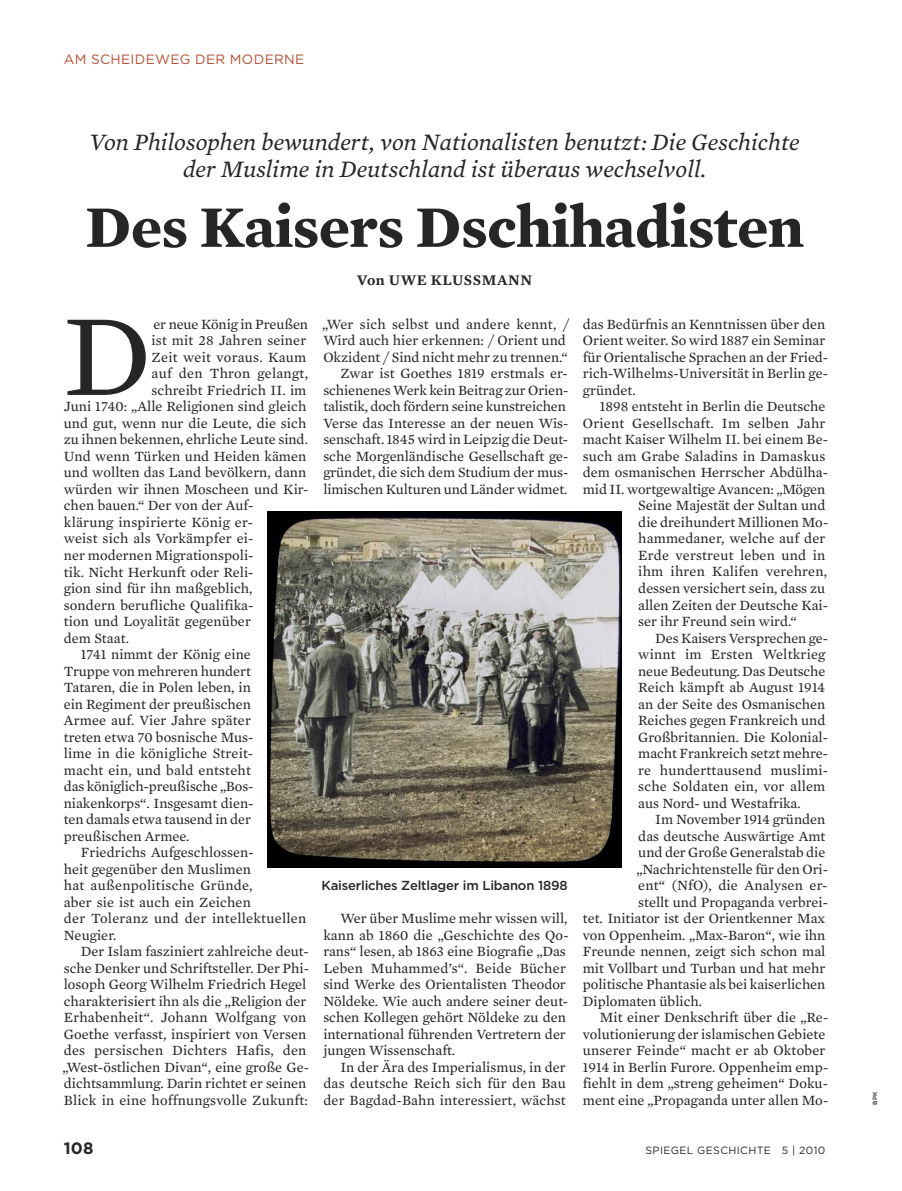
<style>
.page{position:relative;width:902px;height:1191px;background:#fff}
.page>*{position:absolute;margin:0;border:0;box-sizing:border-box;transform-origin:0 0}
.t1{font:117.9px "Mercury Text G2";color:#272627}
.t2{font:700 60px "Mercury Text G2";letter-spacing:-.01em;color:#272627}
.t3{font:italic 24px/27px "Mercury Text G2";color:#272627;text-align:center}
.t4{font:700 16.5px "Gotham";color:#272627}
.t5{font:600 15px "Mercury Text G2";letter-spacing:.035em;color:#272627}
.t6{font:14.4px/16.5px "Mercury Text G2";color:#272627}
.t7{font:14.4px "Mercury Text G2";letter-spacing:.02em;color:#272627}
.t8{font:13.5px "Gotham";letter-spacing:.025em;color:#ba4e30}
.t9{font:500 13.05px "Gotham";letter-spacing:-.01em;color:#272627}
.t10{font:10.5px "Gotham";letter-spacing:.035em;color:#272627}
.t11{font:500 6px "Gotham";color:#272627}
</style>
<div class="page">
<img style="left:267px;top:511px;width:354px;height:356px">
<p class="t8" style="left:64px;top:54px;width:242px">AM SCHEIDEWEG DER MODERNE</p>
<h3 class="t3" style="left:89px;top:131px;width:711px">Von Philosophen bewundert, von Nationalisten benutzt: Die Geschichte der Muslime in Deutschland ist überaus wechselvoll.</h3>
<h2 class="t2" style="left:85px;top:209px;width:719px">Des Kaisers Dschihadisten</h2>
<p class="t5" style="left:357px;top:271px;width:177px">Von UWE KLUSSMANN</p>
<h1 class="t1" style="left:64px;top:285px;width:89px">D</h1>
<p class="t6" style="left:153px;top:316px;width:156px">er neue König in Preußen</p>
<p class="t6" style="left:152px;top:332px;width:156px">ist mit 28 Jahren seiner</p>
<p class="t7" style="left:152px;top:348px;width:156px">Zeit weit voraus. Kaum</p>
<p class="t7" style="left:152px;top:365px;width:158px">auf den Thron gelangt,</p>
<p class="t6" style="left:152px;top:382px;width:156px">schreibt Friedrich II. im</p>
<p class="t6" style="left:64px;top:398px;width:244px">Juni 1740: „Alle Religionen sind gleich</p>
<p class="t6" style="left:64px;top:415px;width:244px">und gut, wenn nur die Leute, die sich</p>
<p class="t6" style="left:64px;top:431px;width:246px">zu ihnen bekennen, ehrliche Leute sind.</p>
<p class="t6" style="left:64px;top:448px;width:244px">Und wenn Türken und Heiden kämen</p>
<p class="t6" style="left:64px;top:464px;width:244px">und wollten das Land bevölkern, dann</p>
<p class="t6" style="left:64px;top:481px;width:246px">würden wir ihnen Moscheen und Kir-</p>
<p class="t6" style="left:64px;top:497px;width:191px">chen bauen.“ Der von der Auf-</p>
<p class="t7" style="left:64px;top:513px;width:191px">klärung inspirierte König er-</p>
<p class="t6" style="left:64px;top:530px;width:191px">weist sich als Vorkämpfer ei-</p>
<p class="t6" style="left:64px;top:547px;width:191px">ner modernen Migrationspoli-</p>
<p class="t6" style="left:64px;top:563px;width:191px">tik. Nicht Herkunft oder Reli-</p>
<p class="t6" style="left:64px;top:580px;width:190px">gion sind für ihn maßgeblich,</p>
<p class="t6" style="left:64px;top:596px;width:191px">sondern berufliche Qualifika-</p>
<p class="t6" style="left:64px;top:613px;width:188px">tion und Loyalität gegenüber</p>
<p class="t6" style="left:64px;top:629px;width:67px">dem Staat.</p>
<p class="t6" style="left:81px;top:646px;width:171px">1741 nimmt der König eine</p>
<p class="t6" style="left:64px;top:662px;width:188px">Truppe von mehreren hundert</p>
<p class="t6" style="left:64px;top:679px;width:188px">Tataren, die in Polen leben, in</p>
<p class="t6" style="left:64px;top:695px;width:188px">ein Regiment der preußischen</p>
<p class="t6" style="left:64px;top:712px;width:188px">Armee auf. Vier Jahre später</p>
<p class="t6" style="left:64px;top:728px;width:191px">treten etwa 70 bosnische Mus-</p>
<p class="t6" style="left:64px;top:745px;width:191px">lime in die königliche Streit-</p>
<p class="t6" style="left:64px;top:761px;width:188px">macht ein, und bald entsteht</p>
<p class="t6" style="left:64px;top:778px;width:191px">das königlich-preußische „Bos-</p>
<p class="t6" style="left:64px;top:794px;width:191px">niakenkorps“. Insgesamt dien-</p>
<p class="t6" style="left:64px;top:811px;width:188px">ten damals etwa tausend in der</p>
<p class="t6" style="left:64px;top:827px;width:127px">preußischen Armee.</p>
<p class="t6" style="left:81px;top:844px;width:174px">Friedrichs Aufgeschlossen-</p>
<p class="t6" style="left:64px;top:860px;width:188px">heit gegenüber den Muslimen</p>
<p class="t7" style="left:64px;top:876px;width:190px">hat außenpolitische Gründe,</p>
<p class="t6" style="left:64px;top:893px;width:188px">aber sie ist auch ein Zeichen</p>
<p class="t7" style="left:64px;top:909px;width:244px">der Toleranz und der intellektuellen</p>
<p class="t6" style="left:64px;top:926px;width:54px">Neugier.</p>
<p class="t6" style="left:81px;top:943px;width:229px">Der Islam fasziniert zahlreiche deut-</p>
<p class="t6" style="left:64px;top:959px;width:246px">sche Denker und Schriftsteller. Der Phi-</p>
<p class="t6" style="left:64px;top:976px;width:244px">losoph Georg Wilhelm Friedrich Hegel</p>
<p class="t6" style="left:64px;top:992px;width:244px">charakterisiert ihn als die „Religion der</p>
<p class="t6" style="left:64px;top:1009px;width:244px">Erhabenheit“. Johann Wolfgang von</p>
<p class="t6" style="left:64px;top:1025px;width:244px">Goethe verfasst, inspiriert von Versen</p>
<p class="t6" style="left:64px;top:1042px;width:244px">des persischen Dichters Hafis, den</p>
<p class="t6" style="left:62px;top:1058px;width:248px">„West-östlichen Divan“, eine große Ge-</p>
<p class="t6" style="left:64px;top:1075px;width:244px">dichtsammlung. Darin richtet er seinen</p>
<p class="t6" style="left:64px;top:1091px;width:246px">Blick in eine hoffnungsvolle Zukunft:</p>
<p class="t6" style="left:322px;top:316px;width:248px;text-align:right">„Wer sich selbst und andere kennt, / Wird auch hier erkennen: / Orient und Okzident / Sind nicht mehr zu trennen.“ Zwar ist Goethes 1819 erstmals er&shy;schienenes Werk kein Beitrag zur Orien&shy;talistik, doch fördern seine kunstreichen Verse das Interesse an der neuen Wis&shy;senschaft. 1845 wird in Leipzig die Deut&shy;sche Morgenländische Gesellschaft ge&shy;gründet, die sich dem Studium der mus&shy;limischen Kulturen und Länder widmet.</p>
<p class="t9" style="left:321px;top:881px;width:247px">Kaiserliches Zeltlager im Libanon 1898</p>
<p class="t6" style="left:323px;top:910px;width:247px;text-indent:17px">Wer über Muslime mehr wissen will, kann ab 1860 die „Geschichte des Qo&shy;rans“ lesen, ab 1863 eine Biografie „Das Leben Muhammed’s“. Beide Bücher sind Werke des Orientalisten Theodor Nöldeke. Wie auch andere seiner deut&shy;schen Kollegen gehört Nöldeke zu den international führenden Vertretern der jungen Wissenschaft.</p>
<p class="t6" style="left:323px;top:1058px;width:244px;text-align:justify;text-indent:17px">In der Ära des Imperialismus, in der das deutsche Reich sich für den Bau der Bagdad-Bahn interessiert, wächst</p>
<p class="t6" style="left:582px;top:316px;width:247px">das Bedürfnis an Kenntnissen über den Orient weiter. So wird 1887 ein Seminar für Orientalische Sprachen an der Fried&shy;rich-Wilhelms-Universität in Berlin ge&shy;gründet.</p>
<p class="t6" style="left:599px;top:398px;width:227px">1898 entsteht in Berlin die Deutsche</p>
<p class="t6" style="left:582px;top:415px;width:244px">Orient Gesellschaft. Im selben Jahr</p>
<p class="t6" style="left:582px;top:431px;width:247px">macht Kaiser Wilhelm II. bei einem Be-</p>
<p class="t6" style="left:582px;top:448px;width:244px">such am Grabe Saladins in Damaskus</p>
<p class="t6" style="left:582px;top:464px;width:246px">dem osmanischen Herrscher Abdülha-</p>
<p class="t6" style="left:582px;top:481px;width:244px">mid II. wortgewaltige Avancen: „Mögen</p>
<p class="t6" style="left:638px;top:497px;width:188px">Seine Majestät der Sultan und</p>
<p class="t6" style="left:638px;top:514px;width:191px">die dreihundert Millionen Mo-</p>
<p class="t6" style="left:638px;top:530px;width:188px">hammedaner, welche auf der</p>
<p class="t6" style="left:638px;top:547px;width:188px">Erde verstreut leben und in</p>
<p class="t6" style="left:638px;top:563px;width:190px">ihm ihren Kalifen verehren,</p>
<p class="t6" style="left:638px;top:580px;width:188px">dessen versichert sein, dass zu</p>
<p class="t6" style="left:638px;top:596px;width:191px">allen Zeiten der Deutsche Kai-</p>
<p class="t6" style="left:638px;top:613px;width:160px">ser ihr Freund sein wird.“</p>
<p class="t6" style="left:655px;top:629px;width:174px">Des Kaisers Versprechen ge-</p>
<p class="t6" style="left:638px;top:646px;width:188px">winnt im Ersten Weltkrieg</p>
<p class="t6" style="left:638px;top:662px;width:188px">neue Bedeutung. Das Deutsche</p>
<p class="t6" style="left:638px;top:679px;width:188px">Reich kämpft ab August 1914</p>
<p class="t6" style="left:638px;top:695px;width:188px">an der Seite des Osmanischen</p>
<p class="t6" style="left:638px;top:712px;width:188px">Reiches gegen Frankreich und</p>
<p class="t6" style="left:638px;top:728px;width:191px">Großbritannien. Die Kolonial-</p>
<p class="t6" style="left:638px;top:745px;width:191px">macht Frankreich setzt mehre-</p>
<p class="t6" style="left:638px;top:761px;width:191px">re hunderttausend muslimi-</p>
<p class="t6" style="left:638px;top:778px;width:188px">sche Soldaten ein, vor allem</p>
<p class="t6" style="left:638px;top:794px;width:164px">aus Nord- und Westafrika.</p>
<p class="t6" style="left:655px;top:811px;width:171px">Im November 1914 gründen</p>
<p class="t6" style="left:638px;top:827px;width:188px">das deutsche Auswärtige Amt</p>
<p class="t6" style="left:638px;top:844px;width:188px">und der Große Generalstab die</p>
<p class="t6" style="left:636px;top:860px;width:193px">„Nachrichtenstelle für den Ori-</p>
<p class="t6" style="left:638px;top:877px;width:191px">ent“ (NfO), die Analysen er-</p>
<p class="t6" style="left:638px;top:893px;width:191px">stellt und Propaganda verbrei-</p>
<p class="t6" style="left:582px;top:910px;width:244px">tet. Initiator ist der Orientkenner Max</p>
<p class="t6" style="left:582px;top:926px;width:244px">von Oppenheim. „Max-Baron“, wie ihn</p>
<p class="t6" style="left:582px;top:943px;width:244px">Freunde nennen, zeigt sich schon mal</p>
<p class="t6" style="left:582px;top:959px;width:244px">mit Vollbart und Turban und hat mehr</p>
<p class="t6" style="left:582px;top:976px;width:244px">politische Phantasie als bei kaiserlichen</p>
<p class="t6" style="left:582px;top:992px;width:121px">Diplomaten üblich.</p>
<p class="t6" style="left:599px;top:1009px;width:230px">Mit einer Denkschrift über die „Re-</p>
<p class="t6" style="left:582px;top:1025px;width:244px">volutionierung der islamischen Gebiete</p>
<p class="t6" style="left:582px;top:1042px;width:244px">unserer Feinde“ macht er ab Oktober</p>
<p class="t6" style="left:582px;top:1058px;width:247px">1914 in Berlin Furore. Oppenheim emp-</p>
<p class="t6" style="left:582px;top:1075px;width:247px">fiehlt in dem „streng geheimen“ Doku-</p>
<p class="t6" style="left:582px;top:1091px;width:247px">ment eine „Propaganda unter allen Mo-</p>
<p class="t11" style="left:872px;top:1104px;width:15px;rotate:-90deg">BPK</p>
<p class="t4" style="left:64px;top:1142px;width:31px">108</p>
<p class="t10" style="left:645px;top:1146px;width:181px">SPIEGEL GESCHICHTE 5 | 2010</p>
</div>
